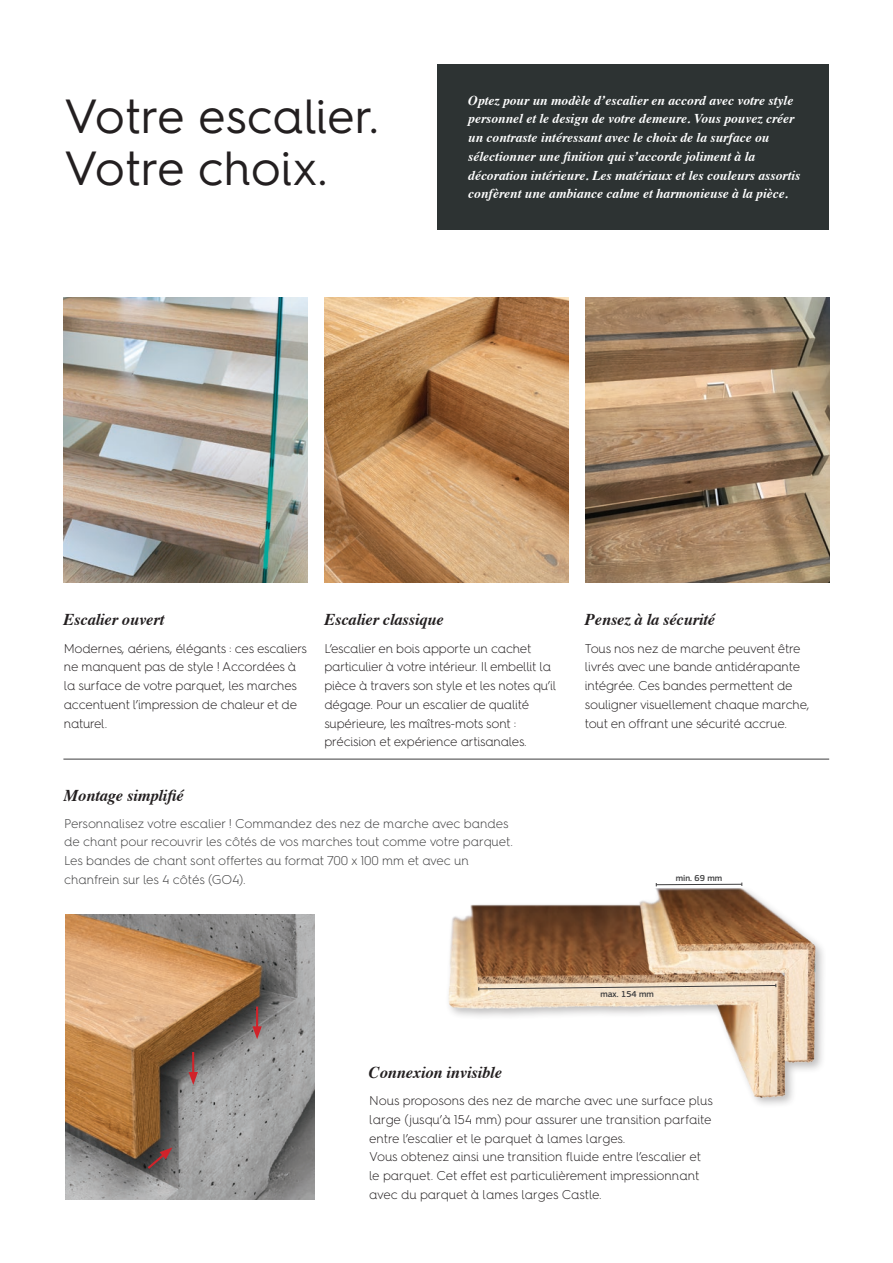
<style>
.page{position:relative;width:893px;height:1263px;background:#fff}
.page>*{position:absolute;margin:0;border:0;box-sizing:border-box;transform-origin:0 0}
.t1{font:48px/52.5px "Hurme Geometric Sans 4";color:#231f20}
.t2{font:italic 700 16.5px "Times";letter-spacing:-.01em;color:#231f20}
.t3{font:italic 700 13.5px/18.8px "Times";color:#fff}
.t4{font:300 12.75px/18.8px "Hurme Geometric Sans 4";letter-spacing:-.02em;color:#231f20}
.t5{font:300 12.75px/18.8px "Hurme Geometric Sans 4";letter-spacing:-.01em;color:#3e3e3f}
.t6{font:500 9px "PF Square Sans Pro";color:#3e3e3f}
</style>
<div class="page">
<img style="left:448px;top:889px;width:375px;height:212px">
<svg style="left:478px;top:984px;width:299px;height:6px"></svg>
<hr style="left:656px;top:884px;width:86px;height:1px;background:#3e3e3f">
<div style="left:437px;top:64px;width:392px;height:166px;background:#2d3333"></div>
<hr style="left:63px;top:759px;width:766px;height:1px;background:#3e3e3f">
<img style="left:325px;top:298px;width:243px;height:285px">
<img style="left:64px;top:298px;width:243px;height:285px">
<img style="left:585px;top:298px;width:244px;height:285px">
<img style="left:65px;top:914px;width:249px;height:285px">
<hr style="left:256px;top:1006px;width:2px;height:24px;background:#d1232a">
<svg style="left:252px;top:1026px;width:10px;height:13px"></svg>
<hr style="left:192px;top:1052px;width:2px;height:24px;background:#d1232a">
<svg style="left:189px;top:1072px;width:9px;height:13px"></svg>
<svg style="left:145px;top:1147px;width:27px;height:24px"></svg>
<h1 class="t1" style="left:63px;top:88px;width:317px">Votre escalier.<br>Votre choix.</h1>
<p class="t3" style="left:468px;top:89px;width:334px">Optez pour un modèle d’escalier en accord avec votre style personnel et le design de votre demeure. Vous pouvez créer un contraste intéressant avec le choix de la surface ou sélectionner une finition qui s’accorde joliment à la décoration intérieure. Les matériaux et les couleurs assortis confèrent une ambiance calme et harmonieuse à la pièce.</p>
<p class="t2" style="left:63px;top:604px;width:102px">Escalier ouvert</p>
<p class="t4" style="left:64px;top:638px;width:245px">Modernes, aériens, élégants : ces escaliers ne manquent pas de style ! Accordées à la surface de votre parquet, les marches accentuent l’impression de chaleur et de naturel.</p>
<p class="t2" style="left:64px;top:779px;width:121px">Montage simplifié</p>
<p class="t2" style="left:324px;top:604px;width:121px">Escalier classique</p>
<p class="t2" style="left:585px;top:604px;width:132px">Pensez à la sécurité</p>
<p class="t4" style="left:324px;top:638px;width:234px">L’escalier en bois apporte un cachet particulier à votre intérieur. Il embellit la pièce à travers son style et les notes qu’il dégage. Pour un escalier de qualité supérieure, les maîtres-mots sont : précision et expérience artisanales.</p>
<p class="t4" style="left:585px;top:638px;width:226px">Tous nos nez de marche peuvent être livrés avec une bande antidérapante intégrée. Ces bandes permettent de souligner visuellement chaque marche, tout en offrant une sécurité accrue.</p>
<p class="t5" style="left:64px;top:813px;width:450px">Personnalisez votre escalier ! Commandez des nez de marche avec bandes de chant pour recouvrir les côtés de vos marches tout comme votre parquet.<br>Les bandes de chant sont offertes au format 700 x 100 mm et avec un chanfrein sur les 4 côtés (GO4).</p>
<p class="t2" style="left:369px;top:1057px;width:135px">Connexion invisible</p>
<p class="t6" style="left:676px;top:872px;width:48px">min. 69 mm</p>
<p class="t6" style="left:600px;top:989px;width:55px;rotate:-1deg">max. 154 mm</p>
<p class="t4" style="left:369px;top:1091px;width:345px">Nous proposons des nez de marche avec une surface plus large (jusqu’à 154 mm) pour assurer une transition parfaite entre l’escalier et le parquet à lames larges.<br>Vous obtenez ainsi une transition fluide entre l’escalier et le parquet. Cet effet est particulièrement impressionnant avec du parquet à lames larges Castle.</p>
</div>
